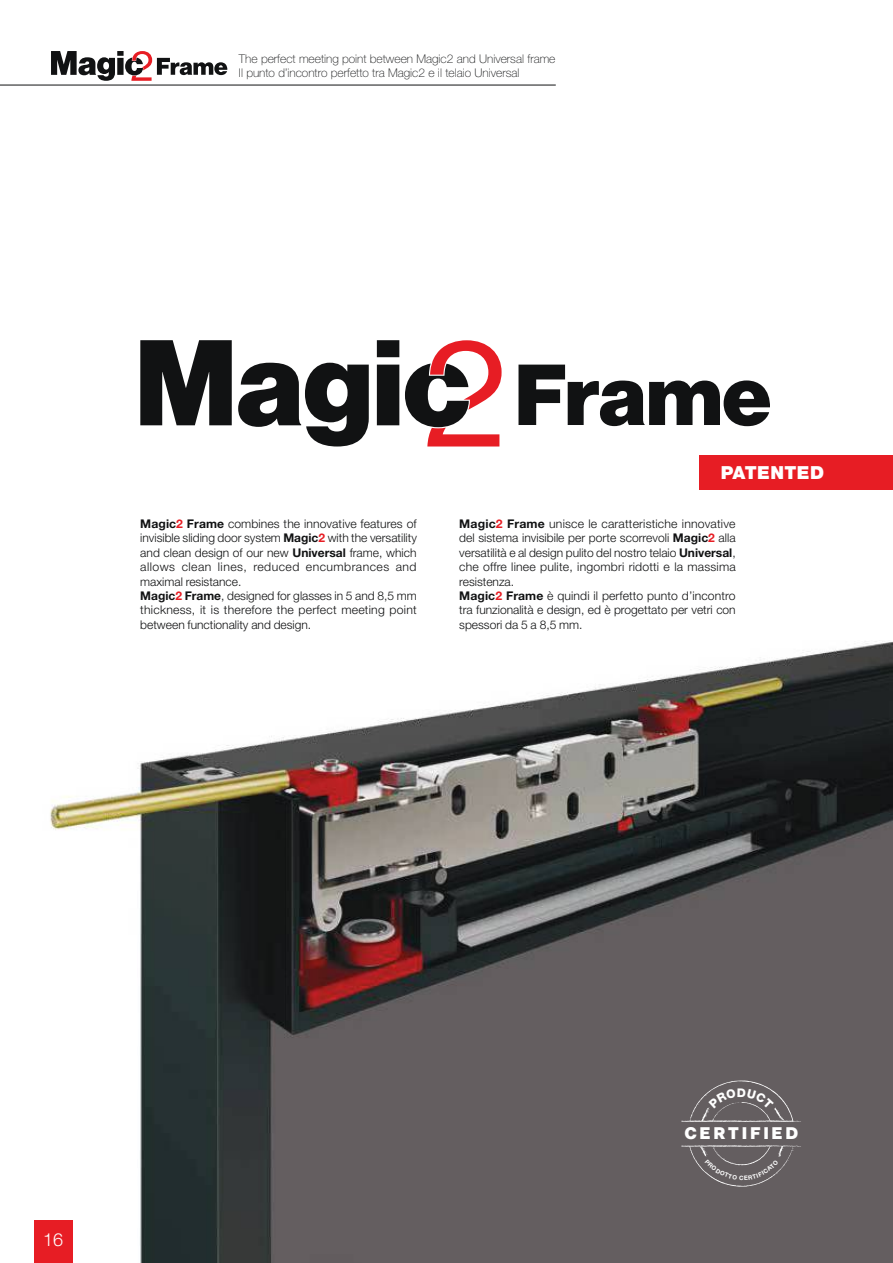
<style>
.page{position:relative;width:893px;height:1263px;background:#fff}
.page>*{position:absolute;margin:0;border:0;box-sizing:border-box;transform-origin:0 0}
.t1{font:900 18px "Helvetica Neue LT Std";letter-spacing:.025em;color:#fff}
.t2{font:300 18px "Helvetica Neue LT Std";color:#fff}
.t3{font:900 16.5px "BW Haas Head 95";letter-spacing:.2em;color:#fff}
.t4{font:300 12px/14.4px "Helvetica Neue LT Std";color:#111213}
.t5{font:100 12px/14.4px "Helvetica Neue LT Std";color:#111213}
.s1{font-weight:700}
.s2{font-weight:700;color:#e71d24}
</style>
<div class="page">
<img style="left:50px;top:641px;width:843px;height:622px">
<svg style="left:140px;top:340px;width:92px;height:85px"></svg>
<svg style="left:238px;top:363px;width:131px;height:83px"></svg>
<svg style="left:377px;top:340px;width:22px;height:85px;background:#262728"></svg>
<svg style="left:405px;top:340px;width:97px;height:106px"></svg>
<svg style="left:518px;top:365px;width:252px;height:61px"></svg>
<div style="left:699px;top:455px;width:194px;height:34px;background:#e71d24"></div>
<hr style="left:0;top:85px;width:556px;height:1px;background:#111213">
<svg style="left:51px;top:51px;width:176px;height:30px"></svg>
<div style="left:34px;top:1220px;width:39px;height:43px;background:#e71d24"></div>
<svg style="left:681px;top:1080px;width:121px;height:43px;background:#6c6769"></svg>
<svg style="left:681px;top:1145px;width:121px;height:42px;background:#6c6668"></svg>
<p class="t5" style="left:239px;top:52px;width:318px">The perfect meeting point between Magic2 and Universal frame<br>Il punto d’incontro perfetto tra Magic2 e il telaio Universal</p>
<h1 class="t1" style="left:721px;top:462px;width:105px">PATENTED</h1>
<p class="t4" style="left:140px;top:516px;width:278px"><span class="s1">Magic</span><span class="s2">2</span> <span class="s1">Frame</span> combines the innovative features of invisible sliding door system <span class="s1">Magic</span><span class="s2">2</span> with the versatility and clean design of our new <span class="s1">Universal</span> frame, which allows clean lines, reduced encumbrances and maximal resistance.<br><span class="s1">Magic</span><span class="s2">2</span> <span class="s1">Frame</span>, designed for glasses in 5 and 8,5 mm thickness, it is therefore the perfect meeting point between functionality and design.</p>
<p class="t4" style="left:459px;top:516px;width:278px"><span class="s1">Magic</span><span class="s2">2</span> <span class="s1">Frame</span> unisce le caratteristiche innovative del sistema invisibile per porte scorrevoli <span class="s1">Magic</span><span class="s2">2</span> alla versatilità e al design pulito del nostro telaio <span class="s1">Universal</span>, che offre linee pulite, ingombri ridotti e la massima resistenza.<br><span class="s1">Magic</span><span class="s2">2</span> <span class="s1">Frame</span> è quindi il perfetto punto d’incontro tra funzionalità e design, ed è progettato per vetri con spessori da 5 a 8,5 mm.</p>
<h1 class="t2" style="left:43px;top:1229px;width:22px">16</h1>
<h2 class="t3" style="left:685px;top:1124px;width:115px">CERTIFIED</h2>
</div>
